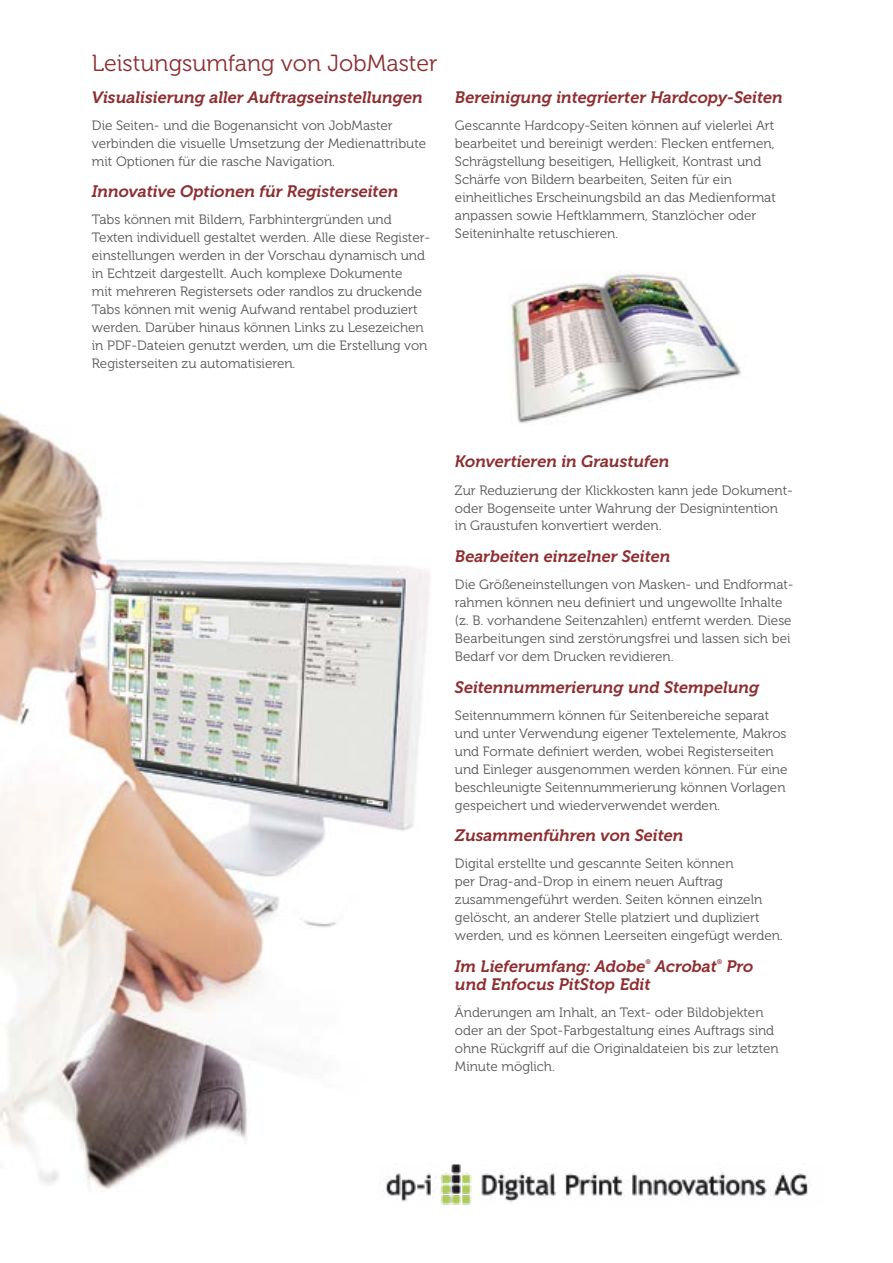
<style>
.page{position:relative;width:893px;height:1263px;background:#fff}
.page>*{position:absolute;margin:0;border:0;box-sizing:border-box;transform-origin:0 0}
.t1{font:23.25px "Museo 300";color:#8e2e31}
.t2{font:italic 16.5px "Museo 700";color:#8e2e31}
.t3{font:13.5px/18px "Museo 300";color:#555}
.t4{font:italic 6.6px "Museo 700";color:#8e2e31}
</style>
<div class="page">
<img style="left:509px;top:272px;width:232px;height:152px">
<img style="left:0;top:413px;width:444px;height:793px">
<img style="left:378px;top:1164px;width:432px;height:41px">
<h1 class="t1" style="left:92px;top:51px;width:347px">Leistungsumfang von JobMaster</h1>
<p class="t2" style="left:92px;top:88px;width:332px">Visualisierung aller Auftragseinstellungen</p>
<p class="t3" style="left:92px;top:117px;width:336px">Die Seiten- und die Bogenansicht von JobMaster verbinden die visuelle Umsetzung der Medienattribute mit Optionen für die rasche Navigation.</p>
<p class="t2" style="left:92px;top:183px;width:308px">Innovative Optionen für Registerseiten</p>
<p class="t3" style="left:92px;top:211px;width:340px">Tabs können mit Bildern, Farbhintergründen und Texten individuell gestaltet werden. Alle diese Register&shy;einstellungen werden in der Vorschau dynamisch und in Echtzeit dargestellt. Auch komplexe Dokumente<br>mit mehreren Registersets oder randlos zu druckende Tabs können mit wenig Aufwand rentabel produziert werden. Darüber hinaus können Links zu Lesezeichen in PDF-Dateien genutzt werden, um die Erstellung von Registerseiten zu automatisieren.</p>
<p class="t2" style="left:455px;top:88px;width:329px">Bereinigung integrierter Hardcopy-Seiten</p>
<p class="t3" style="left:455px;top:117px;width:322px">Gescannte Hardcopy-Seiten können auf vielerlei Art bearbeitet und bereinigt werden: Flecken entfernen, Schrägstellung beseitigen, Helligkeit, Kontrast und Schärfe von Bildern bearbeiten, Seiten für ein einheit liches Erscheinungsbild an das Medienformat anpassen sowie Heftklammern, Stanzlöcher oder Seiteninhalte retuschieren.</p>
<p class="t2" style="left:455px;top:453px;width:216px">Konvertieren in Graustufen</p>
<p class="t3" style="left:455px;top:481px;width:339px">Zur Reduzierung der Klickkosten kann jede Dokument&shy;oder Bogenseite unter Wahrung der Designintention in Graustufen konvertiert werden.</p>
<p class="t2" style="left:455px;top:547px;width:217px">Bearbeiten einzelner Seiten</p>
<p class="t3" style="left:455px;top:576px;width:340px">Die Größeneinstellungen von Masken- und Endformat&shy;rahmen können neu definiert und ungewollte Inhalte (z. B. vorhandene Seitenzahlen) entfernt werden. Diese Bearbeitungen sind zerstörungsfrei und lassen sich bei Bedarf vor dem Drucken revidieren.</p>
<p class="t2" style="left:455px;top:678px;width:306px">Seitennummerierung und Stempelung</p>
<p class="t3" style="left:455px;top:706px;width:334px">Seitennummern können für Seitenbereiche separat und unter Verwendung eigener Textelemente, Makros und Formate definiert werden, wobei Registerseiten und Einleger ausgenommen werden können. Für eine beschleunigte Seitennummerierung können Vorlagen gespeichert und wiederverwendet werden.</p>
<p class="t2" style="left:455px;top:826px;width:230px">Zusammenführen von Seiten</p>
<p class="t3" style="left:455px;top:855px;width:329px">Digital erstellte und gescannte Seiten können<br>per Drag-and-Drop in einem neuen Auftrag zusammengeführt werden. Seiten können einzeln gelöscht, an anderer Stelle platziert und dupliziert werden, und es können Leerseiten eingefügt werden.</p>
<p class="t2" style="left:455px;top:957px;width:192px">Im Lieferumfang: Adobe</p>
<p class="t4" style="left:645px;top:958px;width:7px">®</p>
<p class="t2" style="left:655px;top:957px;width:63px">Acrobat</p>
<p class="t4" style="left:717px;top:958px;width:7px">®</p>
<p class="t2" style="left:727px;top:957px;width:28px">Pro</p>
<p class="t2" style="left:455px;top:975px;width:197px">und Enfocus PitStop Edit</p>
<p class="t3" style="left:455px;top:1003px;width:325px">Änderungen am Inhalt, an Text- oder Bildobjekten oder an der Spot-Farbgestaltung eines Auftrags sind ohne Rückgriff auf die Originaldateien bis zur letzten Minute möglich.</p>
</div>
